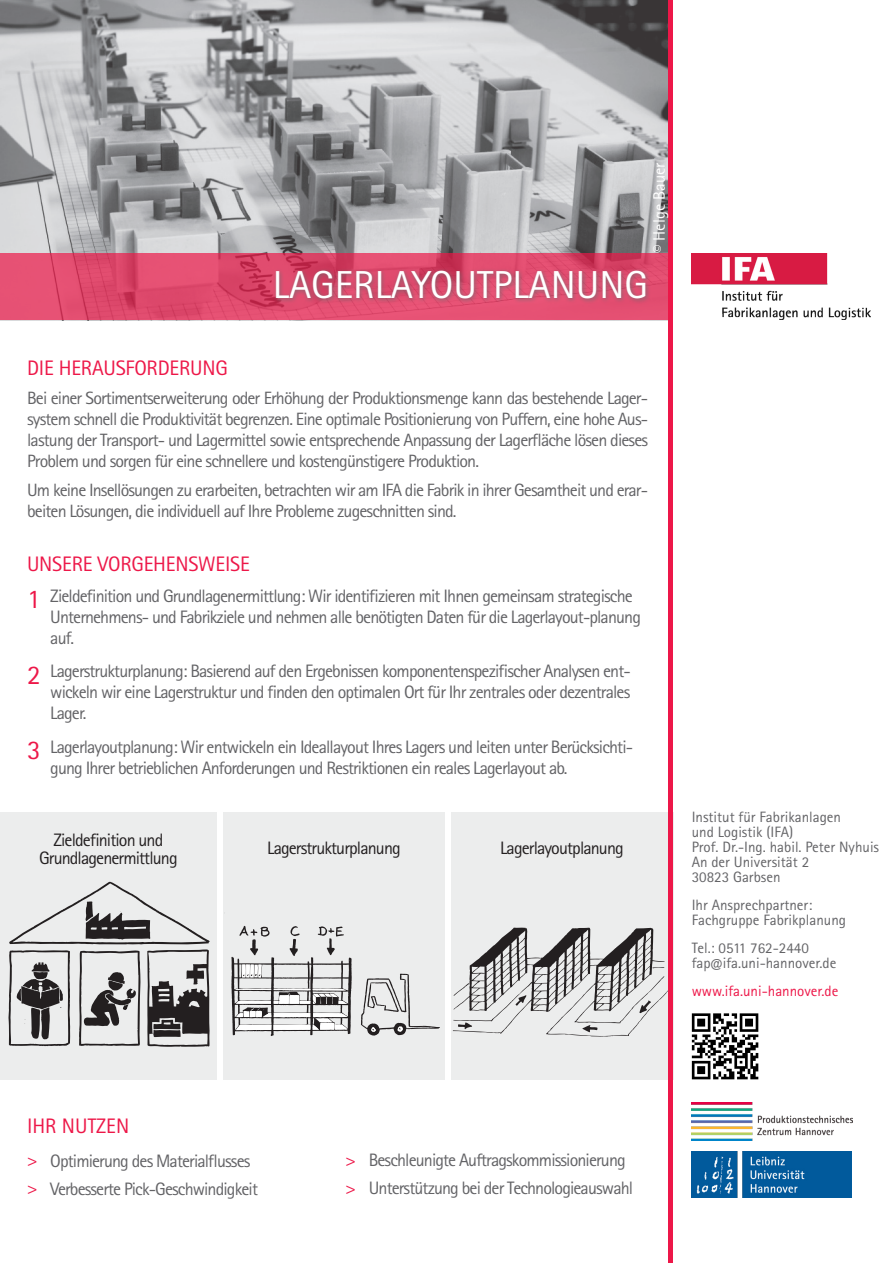
<style>
.page{position:relative;width:893px;height:1263px;background:#fff}
.page>*{position:absolute;margin:0;border:0;box-sizing:border-box;transform-origin:0 0}
.t1{font:39px "Rotis Sans Serif Std";color:#fff}
.t2{font:27px "Rotis Sans Serif Std";color:#ed1748}
.t3{font:21px "Rotis Sans Serif Std";letter-spacing:-.01em;color:#ed1748}
.t4{font:18px/21px "Rotis Sans Serif Std";letter-spacing:-.05em;color:#636366}
.t5{font:18px "Rotis Sans Serif Std";letter-spacing:-.05em;color:#231f20}
.t6{font:18px "Rotis Sans Serif Std";color:#ed1748}
.t7{font:17.85px/21px "Rotis Sans Serif Std";letter-spacing:-.05em;color:#636366;text-align:justify}
.t8{font:16.5px "Rotis Sans Serif Std";color:#fff}
.t9{font:15px "Rotis Sans Serif Std";color:#636366}
.t10{font:15px "Rotis Sans Serif Std";color:#ed1748}
</style>
<div class="page">
<img style="left:0;top:0;width:669px;height:253px">
<img style="left:692px;top:1013px;width:66px;height:67px">
<img style="left:692px;top:1151px;width:159px;height:46px">
<img style="left:692px;top:1102px;width:161px;height:38px">
<svg style="left:0;top:253px;width:669px;height:67px;background:#df4a6c"></svg>
<div style="left:273px;top:268px;width:378px;height:37px;background:#6c6d70;opacity:.75"></div>
<img style="left:692px;top:253px;width:179px;height:66px">
<div style="left:223px;top:812px;width:222px;height:268px;background:#eceded"></div>
<div style="left:451px;top:812px;width:222px;height:268px;background:#eceded"></div>
<div style="left:0;top:812px;width:217px;height:268px;background:#eceded"></div>
<svg style="left:8px;top:881px;width:202px;height:166px"></svg>
<svg style="left:453px;top:927px;width:215px;height:110px"></svg>
<svg style="left:231px;top:926px;width:121px;height:110px"></svg>
<svg style="left:361px;top:973px;width:79px;height:63px"></svg>
<hr style="left:669px;top:0;width:4px;height:1263px;background:#ed1748">
<p class="t8" style="left:650px;top:253px;width:92px;rotate:-90deg">© Helge Bauer</p>
<p class="t1" style="left:273px;top:262px;width:377px">LAGERLAYOUTPLANUNG</p>
<p class="t3" style="left:27px;top:355px;width:202px">DIE HERAUSFORDERUNG</p>
<p class="t7" style="left:27px;top:387px;width:622px">Bei einer Sortimentserweiterung oder Erhöhung der Produktionsmenge kann das bestehende Lager&shy;system schnell die Produktivität begrenzen. Eine optimale Positionierung von Puffern, eine hohe Aus&shy;lastung der Transport- und Lagermittel sowie entsprechende Anpassung der Lagerfläche lösen dieses Problem und sorgen für eine schnellere und kostengünstigere Produktion.</p>
<p class="t7" style="left:27px;top:480px;width:622px">Um keine Insellösungen zu erarbeiten, betrachten wir am IFA die Fabrik in ihrer Gesamtheit und erar&shy;beiten Lösungen, die individuell auf Ihre Probleme zugeschnitten sind.</p>
<p class="t3" style="left:27px;top:551px;width:224px">UNSERE VORGEHENSWEISE</p>
<p class="t2" style="left:27px;top:583px;width:15px">1</p>
<p class="t2" style="left:27px;top:659px;width:15px">2</p>
<p class="t2" style="left:27px;top:734px;width:15px">3</p>
<p class="t4" style="left:50px;top:585px;width:592px">Zieldefinition und Grundlagenermittlung: Wir identifizieren mit Ihnen gemeinsam strategische<br>Unternehmens- und Fabrikziele und nehmen alle benötigten Daten für die Lagerlayout-planung auf.</p>
<p class="t4" style="left:50px;top:661px;width:582px;text-align:justify">Lagerstrukturplanung: Basierend auf den Ergebnissen komponentenspezifischer Analysen ent&shy;wickeln wir eine Lagerstruktur und finden den optimalen Ort für Ihr zentrales oder dezentrales Lager.</p>
<p class="t4" style="left:50px;top:737px;width:584px">Lagerlayoutplanung: Wir entwickeln ein Ideallayout Ihres Lagers und leiten unter Berücksichti&shy;gung Ihrer betrieblichen Anforderungen und Restriktionen ein reales Lagerlayout ab.</p>
<p class="t5" style="left:53px;top:829px;width:111px">Zieldefinition und</p>
<p class="t5" style="left:39px;top:847px;width:140px">Grundlagenermittlung</p>
<p class="t5" style="left:267px;top:837px;width:135px">Lagerstrukturplanung</p>
<p class="t5" style="left:500px;top:837px;width:125px">Lagerlayoutplanung</p>
<p class="t9" style="left:692px;top:808px;width:151px">Institut für Fabrikanlagen</p>
<p class="t9" style="left:692px;top:823px;width:103px">und Logistik (IFA)</p>
<p class="t9" style="left:692px;top:838px;width:189px">Prof. Dr.-Ing. habil. Peter Nyhuis</p>
<p class="t9" style="left:692px;top:853px;width:119px">An der Universität 2</p>
<p class="t9" style="left:692px;top:868px;width:90px">30823 Garbsen</p>
<p class="t9" style="left:692px;top:896px;width:122px">Ihr Ansprechpartner:</p>
<p class="t9" style="left:692px;top:911px;width:156px">Fachgruppe Fabrikplanung</p>
<p class="t9" style="left:692px;top:939px;width:119px">Tel.: 0511 762-2440</p>
<p class="t9" style="left:692px;top:954px;width:146px">fap@ifa.uni-hannover.de</p>
<p class="t10" style="left:692px;top:982px;width:148px">www.ifa.uni-hannover.de</p>
<p class="t3" style="left:27px;top:1113px;width:104px">IHR NUTZEN</p>
<p class="t6" style="left:27px;top:1150px;width:12px">&gt;</p>
<p class="t6" style="left:27px;top:1177px;width:12px">&gt;</p>
<p class="t4" style="left:50px;top:1151px;width:202px">Optimierung des Materialflusses</p>
<p class="t4" style="left:50px;top:1178px;width:209px">Verbesserte Pick-Geschwindigkeit</p>
<p class="t6" style="left:345px;top:1150px;width:12px">&gt;</p>
<p class="t6" style="left:345px;top:1177px;width:12px">&gt;</p>
<p class="t4" style="left:369px;top:1150px;width:258px">Beschleunigte Auftragskommissionierung</p>
<p class="t4" style="left:369px;top:1178px;width:266px">Unterstützung bei der Technologieauswahl</p>
</div>
